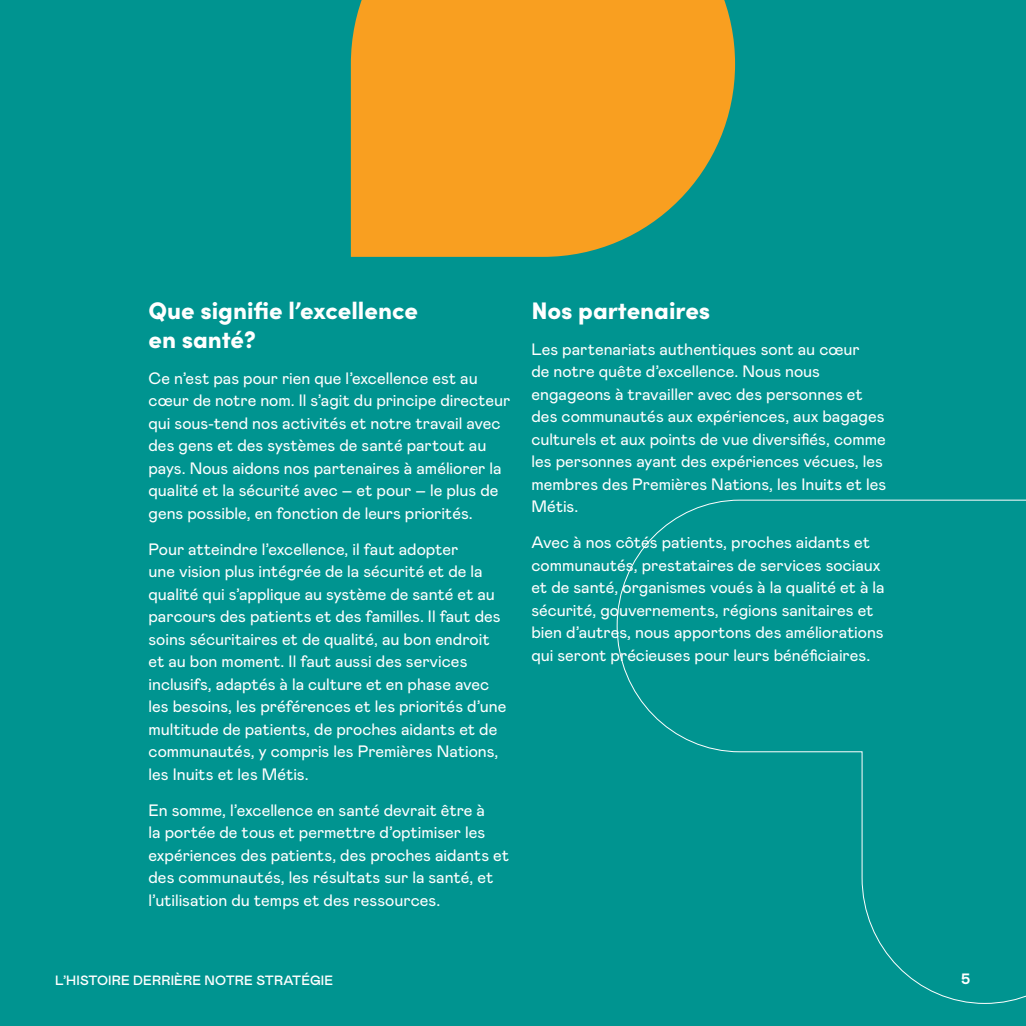
<style>
.page{position:relative;width:1026px;height:1026px;background:#009490}
.page>*{position:absolute;margin:0;border:0;box-sizing:border-box;transform-origin:0 0}
.H2_F{font:900 24px/28.8px "Sofia Pro";color:#fff}
.Body_F{font:16.5px/22.5px "Mabry Pro";color:#fff}
.t1{font:700 15px "Mabry Pro";color:#fff}
.t2{font:500 13.5px "Mabry Pro";letter-spacing:.01em;color:#fff}
</style>
<div class="page">
<svg style="left:351px;top:0;width:384px;height:257px;background:#e69e28"></svg>
<svg style="left:617px;top:500px;width:409px;height:504px"></svg>
<h2 class="H2_F" style="left:148px;top:294px;width:271px">Que signifie l’excellence en santé?</h2>
<p class="Body_F" style="left:148px;top:366px;width:363px">Ce n’est pas pour rien que l’excellence est au cœur de notre nom. Il s’agit du principe directeur qui sous-tend nos activités et notre travail avec des gens et des systèmes de santé partout au pays. Nous aidons nos partenaires à améliorer la qualité et la sécurité avec – et pour – le plus de gens possible, en fonction de leurs priorités.</p>
<p class="Body_F" style="left:148px;top:537px;width:359px">Pour atteindre l’excellence, il faut adopter<br>une vision plus intégrée de la sécurité et de la qualité qui s’applique au système de santé et au parcours des patients et des familles. Il faut des soins sécuritaires et de qualité, au bon endroit et au bon moment. Il faut aussi des services inclusifs, adaptés à la culture et en phase avec les besoins, les préférences et les priorités d’une multitude de patients, de proches aidants et de communautés, y compris les Premières Nations, les Inuits et les Métis.</p>
<p class="Body_F" style="left:148px;top:798px;width:362px">En somme, l’excellence en santé devrait être à<br>la portée de tous et permettre d’optimiser les expériences des patients, des proches aidants et des communautés, les résultats sur la santé, et l’utilisation du temps et des ressources.</p>
<h2 class="H2_F" style="left:531px;top:294px;width:180px">Nos partenaires</h2>
<p class="Body_F" style="left:531px;top:337px;width:356px">Les partenariats authentiques sont au cœur<br>de notre quête d’excellence. Nous nous engageons à travailler avec des personnes et des communautés aux expériences, aux bagages culturels et aux points de vue diversifiés, comme les personnes ayant des expériences vécues, les membres des Premières Nations, les Inuits et les Métis.</p>
<p class="Body_F" style="left:531px;top:530px;width:355px">Avec à nos côtés patients, proches aidants et communautés, prestataires de services sociaux et de santé, organismes voués à la qualité et à la sécurité, gouvernements, régions sanitaires et bien d’autres, nous apportons des améliorations qui seront précieuses pour leurs bénéficiaires.</p>
<p class="t2" style="left:55px;top:971px;width:280px">L’HISTOIRE DERRIÈRE NOTRE STRATÉGIE</p>
<p class="t1" style="left:961px;top:968px;width:11px">5</p>
</div>
